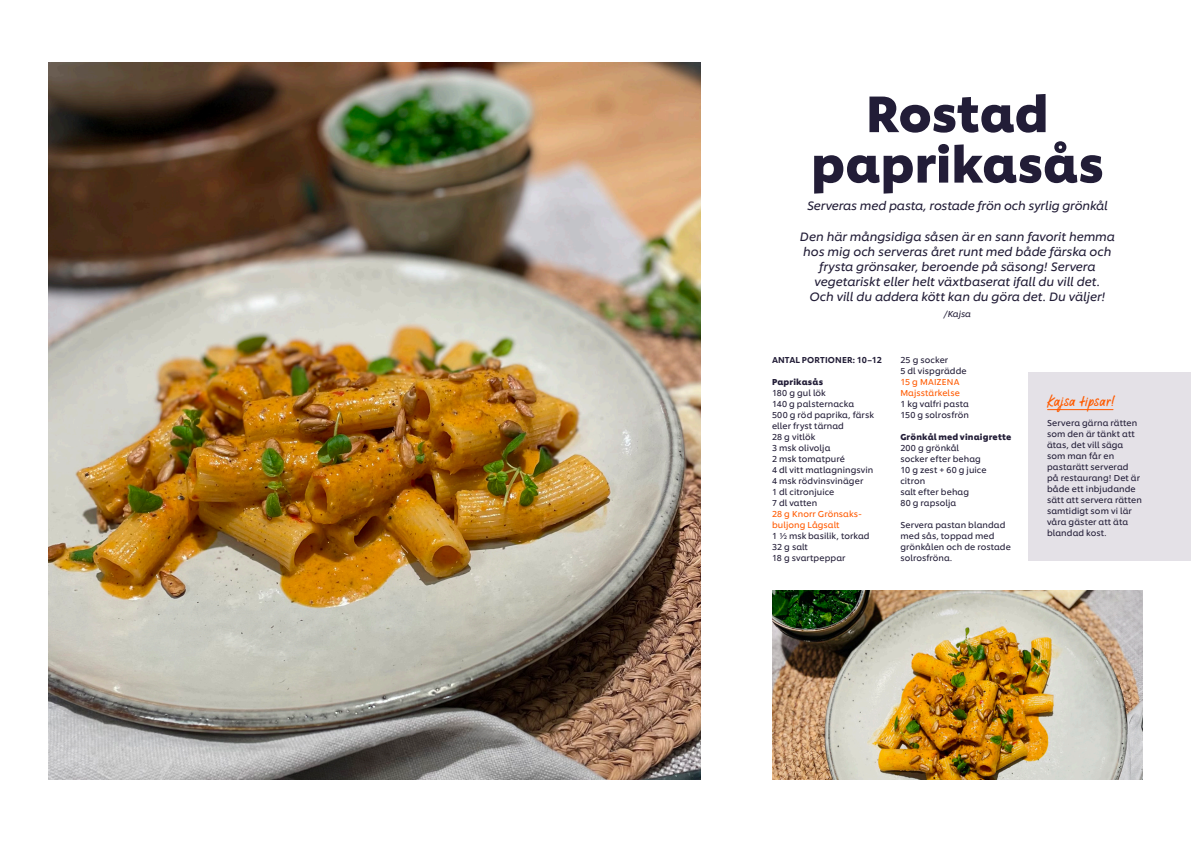
<style>
.page{position:relative;width:1191px;height:842px;background:#fff}
.page>*{position:absolute;margin:0;border:0;box-sizing:border-box;transform-origin:0 0}
.t1{font:700 50.1px/50.5px "Unilever Shilling";letter-spacing:-.005em;color:#221d37;text-align:center}
.t2{font:20px "Chefs Hand";letter-spacing:.02em;color:#ff5a00}
.t3{font:italic 12px/15px "Unilever Shilling";letter-spacing:-.005em;color:#221d37;text-align:center}
.t4{font:8.5px/11px "Unilever Shilling";letter-spacing:.01em;color:#221d37}
.t5{font:8.5px/11px "Unilever Shilling";letter-spacing:.01em;color:#ff5a00}
.t6{font:700 8.5px "Unilever Shilling";letter-spacing:.02em;color:#221d37}
.t7{font:500 8.5px "Unilever Shilling";letter-spacing:.015em;color:#221d37}
.t8{font:italic 8.5px "Unilever Shilling";letter-spacing:-.005em;color:#221d37}
</style>
<div class="page">
<img style="left:48px;top:62px;width:653px;height:718px">
<div style="left:1028px;top:372px;width:163px;height:189px;background:#e4e1e7"></div>
<hr style="left:1047px;top:409px;width:66px;height:1px;background:#ff5a00">
<img style="left:772px;top:591px;width:370px;height:189px">
<p class="t1" style="left:811px;top:84px;width:294px">Rostad paprikasås</p>
<p class="t3" style="left:807px;top:197px;width:302px">Serveras med pasta, rostade frön och syrlig grönkål</p>
<p class="t3" style="left:800px;top:228px;width:317px">Den här mångsidiga såsen är en sann favorit hemma hos mig och serveras året runt med både färska och frysta grönsaker, beroende på säsong! Servera vegetariskt eller helt växtbaserat ifall du vill det.<br>Och vill du addera kött kan du göra det. Du väljer!</p>
<p class="t8" style="left:944px;top:308px;width:28px">/Kajsa</p>
<p class="t7" style="left:772px;top:354px;width:111px">ANTAL PORTIONER: 10–12</p>
<p class="t6" style="left:772px;top:376px;width:53px">Paprikasås</p>
<p class="t4" style="left:772px;top:387px;width:55px">180 g gul lök</p>
<p class="t4" style="left:772px;top:398px;width:84px">140 g palsternacka</p>
<p class="t4" style="left:772px;top:409px;width:104px">500 g röd paprika, färsk eller fryst tärnad</p>
<p class="t4" style="left:772px;top:431px;width:45px">28 g vitlök</p>
<p class="t4" style="left:772px;top:442px;width:60px">3 msk olivolja</p>
<p class="t4" style="left:772px;top:453px;width:74px">2 msk tomatpuré</p>
<p class="t4" style="left:772px;top:464px;width:103px">4 dl vitt matlagningsvin</p>
<p class="t4" style="left:772px;top:475px;width:93px">4 msk rödvinsvinäger</p>
<p class="t4" style="left:772px;top:486px;width:64px">1 dl citronjuice</p>
<p class="t4" style="left:772px;top:497px;width:47px">7 dl vatten</p>
<p class="t5" style="left:772px;top:508px;width:91px">28 g Knorr Grönsaks&shy;buljong Lågsalt</p>
<p class="t4" style="left:772px;top:530px;width:99px">1 ½ mskbasilik, torkad</p>
<p class="t4" style="left:772px;top:541px;width:37px">32 g salt</p>
<p class="t4" style="left:772px;top:552px;width:75px">18 g svartpeppar</p>
<p class="t4" style="left:900px;top:354px;width:49px">25 g socker</p>
<p class="t4" style="left:900px;top:365px;width:68px">5 dl vispgrädde</p>
<p class="t5" style="left:900px;top:376px;width:61px">15 g MAIZENA<br>Majsstärkelse</p>
<p class="t4" style="left:900px;top:398px;width:70px">1 kg valfri pasta</p>
<p class="t4" style="left:900px;top:409px;width:70px">150 g solrosfrön</p>
<p class="t6" style="left:900px;top:431px;width:113px">Grönkål med vinaigrette</p>
<p class="t4" style="left:900px;top:442px;width:60px">200 g grönkål</p>
<p class="t4" style="left:900px;top:453px;width:82px">socker efter behag</p>
<p class="t4" style="left:900px;top:464px;width:88px">10 g zest + 60 g juice citron</p>
<p class="t4" style="left:900px;top:486px;width:70px">salt efter behag</p>
<p class="t4" style="left:900px;top:497px;width:57px">80 g rapsolja</p>
<p class="t4" style="left:900px;top:519px;width:112px">Servera pastan blandad med sås, toppad med grönkålen och de rostade solrosfröna.</p>
<p class="t2" style="left:1047px;top:391px;width:70px">Kajsa tipsar!</p>
<p class="t4" style="left:1047px;top:417px;width:96px">Servera gärna rätten som den är tänkt att ätas, det vill säga som man får en pastarätt serverad på restaurang! Det är både ett inbjudande sätt att servera rätten samtidigt som vi lär våra gäster att äta blandad kost.</p>
</div>
